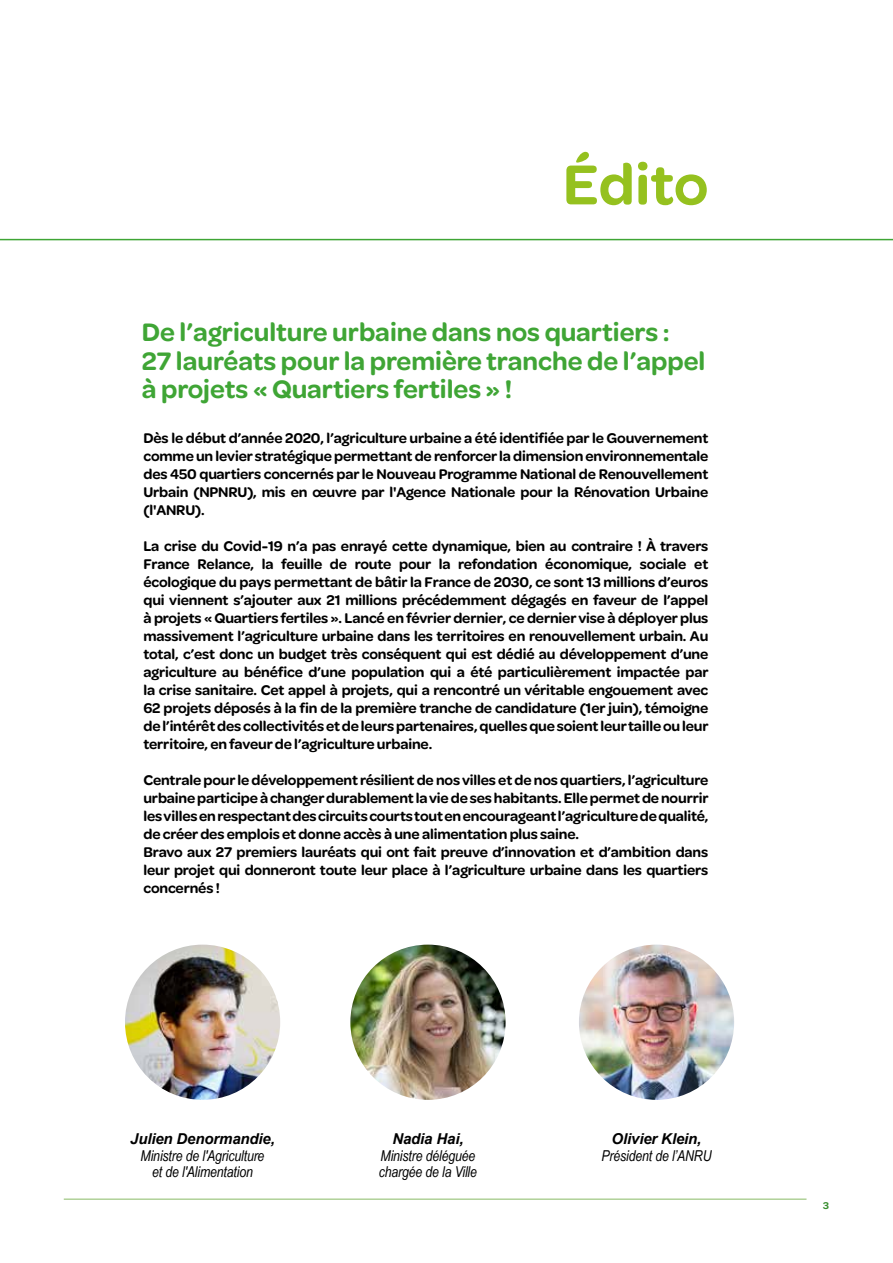
<style>
.page{position:relative;width:893px;height:1263px;background:#fff}
.page>*{position:absolute;margin:0;border:0;box-sizing:border-box;transform-origin:0 0}
.t1{font:600 60px "Omnes";color:#95c11f}
.t2{font:600 27px/28.5px "Omnes";color:#3fa535}
.t3{font:600 15px/18px "Omnes";letter-spacing:-.01em;color:#000;text-align:justify}
.t4{font:italic 15px/16.5px "Arial Narrow";letter-spacing:-.01em;color:#000;text-align:center}
.t5{font:italic 700 15px "Arial";letter-spacing:-.01em;color:#000}
.t6{font:600 10.5px "Omnes";color:#378e2e}
</style>
<div class="page">
<hr style="left:64px;top:1198px;width:742px;height:2px;background:#b0d199">
<hr style="left:0;top:239px;width:893px;height:1px;background:#3fa535">
<img style="left:125px;top:945px;width:155px;height:155px;border-radius:78px">
<img style="left:579px;top:945px;width:155px;height:155px;border-radius:78px">
<img style="left:350px;top:945px;width:156px;height:155px;border-radius:78px">
<h1 class="t1" style="left:563px;top:143px;width:147px">Édito</h1>
<h2 class="t2" style="left:142px;top:316px;width:565px">De l’agriculture urbaine dans nos quartiers :<br>27 lauréats pour la première tranche de l’appel à projets « Quartiers fertiles » !</h2>
<p class="t3" style="left:143px;top:428px;width:566px">Dès le début d’année 2020, l’agriculture urbaine a été identifiée par le Gouvernement comme un levier stratégique permettant de renforcer la dimension environnementale des 450 quartiers concernés par le Nouveau Programme National de Renouvellement Urbain (NPNRU), mis en œuvre par l'Agence Nationale pour la Rénovation Urbaine (l'ANRU).</p>
<p class="t3" style="left:143px;top:536px;width:567px">La crise du Covid-19 n’a pas enrayé cette dynamique, bien au contraire ! À travers France Relance, la feuille de route pour la refondation économique, sociale et écologique du pays permettant de bâtir la France de 2030, ce sont 13 millions d’euros qui viennent s’ajouter aux 21 millions précédemment dégagés en faveur de l’appel à projets « Quartiers fertiles ». Lancé en février dernier, ce dernier vise à déployer plus massivement l’agriculture urbaine dans les territoires en renouvellement urbain. Au total, c’est donc un budget très conséquent qui est dédié au développement d’une agriculture au bénéfice d’une population qui a été particulièrement impactée par la crise sanitaire. Cet appel à projets, qui a rencontré un véritable engouement avec 62 projets déposés à la fin de la première tranche de candidature (1er juin), témoigne de l’intérêt des collectivités et de leurs partenaires, quelles que soient leur taille ou leur territoire, en faveur de l’agriculture urbaine.</p>
<p class="t3" style="left:143px;top:770px;width:567px;text-align:left">Centrale pour le développement résilient de nos villes et de nos quartiers, l’agriculture urbaine participe à changer durablement la vie de ses habitants. Elle permet de nourrir les villes en respectant des circuits courts tout en encourageant l’agriculture de qualité, de créer des emplois et donne accès à une alimentation plus saine.<br>Bravo aux 27 premiers lauréats qui ont fait preuve d’innovation et d’ambition dans leur projet qui donneront toute leur place à l’agriculture urbaine dans les quartiers concernés !</p>
<p class="t5" style="left:130px;top:1129px;width:146px">Julien Denormandie,</p>
<p class="t4" style="left:141px;top:1147px;width:125px">Ministre de l'Agriculture et de l'Alimentation</p>
<p class="t5" style="left:392px;top:1129px;width:73px">Nadia Hai,</p>
<p class="t4" style="left:379px;top:1147px;width:100px;text-align:left">Ministre déléguée chargée de la Ville</p>
<p class="t5" style="left:612px;top:1129px;width:91px">Olivier Klein,</p>
<p class="t4" style="left:601px;top:1147px;width:112px">Président de l’ANRU</p>
<p class="t6" style="left:823px;top:1198px;width:7px">3</p>
</div>
